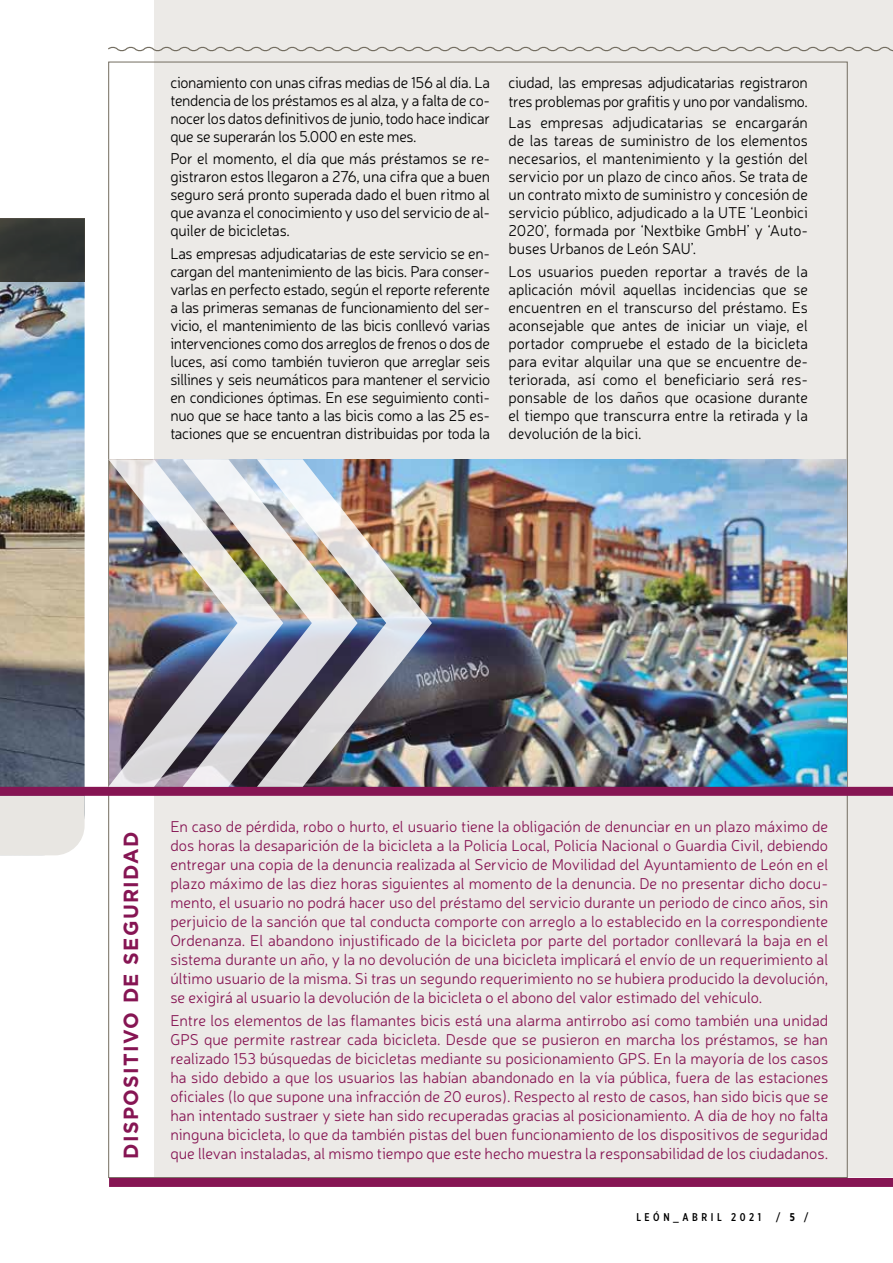
<style>
.page{position:relative;width:893px;height:1263px;background:#fff}
.page>*{position:absolute;margin:0;border:0;box-sizing:border-box;transform-origin:0 0}
.t1{font:700 20.4px "Gotham";letter-spacing:.07em;color:#861553;scale:.96 1}
.t2{font:300 15.75px/18px "Neris";letter-spacing:-.02em;color:#000;text-align:justify;scale:.95 1}
.t3{font:300 15.75px/18.9px "Neris";color:#861553;text-align:justify}
.t4{font:500 11.25px "Gotham X Narrow";letter-spacing:.32em;color:#000}
.s1{font-weight:700}
</style>
<div class="page">
<img style="left:0;top:282px;width:85px;height:505px">
<div style="left:154px;top:0;width:739px;height:1177px;background:#e8e6e2"></div>
<img style="left:432px;top:459px;width:415px;height:328px">
<svg style="left:108px;top:46px;width:785px;height:6px"></svg>
<div style="left:0;top:796px;width:85px;height:59px;background:#e8e6e2"></div>
<div style="left:0;top:787px;width:893px;height:9px;background:#861553"></div>
<div style="left:109px;top:1178px;width:784px;height:9px;background:#861553"></div>
<img style="left:108px;top:459px;width:75px;height:328px">
<img style="left:183px;top:459px;width:74px;height:328px">
<img style="left:257px;top:459px;width:175px;height:328px">
<div style="left:0;top:219px;width:85px;height:63px;background:#323433"></div>
<p class="t2" style="left:170px;top:73px;width:338px">cionamiento con unas cifras medias de 156 al día. La tendencia de los préstamos es al alza, y a falta de co&shy;nocer los datos definitivos de junio, todo hace indicar que se superarán los 5.000 en este mes.</p>
<p class="t2" style="left:170px;top:149px;width:338px">Por el momento, el día que más préstamos se re&shy;gistraron estos llegaron a 276, una cifra que a buen seguro será pronto superada dado el buen ritmo al que avanza el conocimiento y uso del servicio de al&shy;quiler de bicicletas.</p>
<p class="t2" style="left:170px;top:244px;width:338px">Las empresas adjudicatarias de este servicio se en&shy;cargan del mantenimiento de las bicis. Para conser&shy;varlas en perfecto estado, según el reporte referente a las primeras semanas de funcionamiento del ser&shy;vicio, el mantenimiento de las bicis conllevó varias intervenciones como dos arreglos de frenos o dos de luces, así como también tuvieron que arreglar seis sillines y seis neumáticos para mantener el servicio en condiciones óptimas. En ese seguimiento conti&shy;nuo que se hace tanto a las bicis como a las 25 es&shy;taciones que se encuentran distribuidas por toda la</p>
<p class="t2" style="left:508px;top:73px;width:317px;line-height:19px">ciudad, las empresas adjudicatarias registraron tres problemas por grafitis y uno por vandalismo.</p>
<p class="t2" style="left:508px;top:113px;width:317px">Las empresas adjudicatarias se encargarán de las tareas de suministro de los elementos necesarios, el mantenimiento y la gestión del servicio por un plazo de cinco años. Se trata de un contrato mixto de suministro y concesión de servicio público, adjudicado a la UTE ‘Leonbici 2020’, formada por ‘Nextbike GmbH’ y ‘Auto&shy;buses Urbanos de León SAU’.</p>
<p class="t2" style="left:508px;top:262px;width:317px">Los usuarios pueden reportar a través de la aplicación móvil aquellas incidencias que se encuentren en el transcurso del préstamo. Es aconsejable que antes de iniciar un viaje, el portador compruebe el estado de la bicicleta para evitar alquilar una que se encuentre de&shy;teriorada, así como el beneficiario será res&shy;ponsable de los daños que ocasione durante el tiempo que transcurra entre la retirada y la devolución de la bici.</p>
<p class="t1" style="left:117px;top:1159px;width:342px;rotate:-90deg">DISPOSITIVO DE SEGURIDAD</p>
<p class="t3" style="left:170px;top:817px;width:659px">En caso de pérdida, robo o hurto, el usuario tiene la obligación de denunciar en un plazo máximo de dos horas la desaparición de la bicicleta a la Policía Local, Policía Nacional o Guardia Civil, debiendo entregar una copia de la denuncia realizada al Servicio de Movilidad del Ayuntamiento de León en el plazo máximo de las diez horas siguientes al momento de la denuncia. De no presentar dicho docu&shy;mento, el usuario no podrá hacer uso del préstamo del servicio durante un periodo de cinco años, sin perjuicio de la sanción que tal conducta comporte con arreglo a lo establecido en la correspondiente Ordenanza. El abandono injustificado de la bicicleta por parte del portador conllevará la baja en el sistema durante un año, y la no devolución de una bicicleta implicará el envío de un requerimiento al último usuario de la misma. Si tras un segundo requerimiento no se hubiera producido la devolución, se exigirá al usuario la devolución de la bicicleta o el abono del valor estimado del vehículo.</p>
<p class="t3" style="left:170px;top:1011px;width:659px">Entre los elementos de las flamantes bicis está una alarma antirrobo así como también una unidad GPS que permite rastrear cada bicicleta. Desde que se pusieron en marcha los préstamos, se han realizado 153 búsquedas de bicicletas mediante su posicionamiento GPS. En la mayoría de los casos ha sido debido a que los usuarios las habían abandonado en la vía pública, fuera de las estaciones oficiales (lo que supone una infracción de 20 euros). Respecto al resto de casos, han sido bicis que se han intentado sustraer y siete han sido recuperadas gracias al posicionamiento. A día de hoy no falta ninguna bicicleta, lo que da también pistas del buen funcionamiento de los dispositivos de seguridad que llevan instaladas, al mismo tiempo que este hecho muestra la responsabilidad de los ciudadanos.</p>
<p class="t4" style="left:636px;top:1210px;width:126px">LEÓN_ABRIL 2021</p>
<p class="t4" style="left:776px;top:1210px;width:34px">/ <span class="s1">5</span> /</p>
</div>
